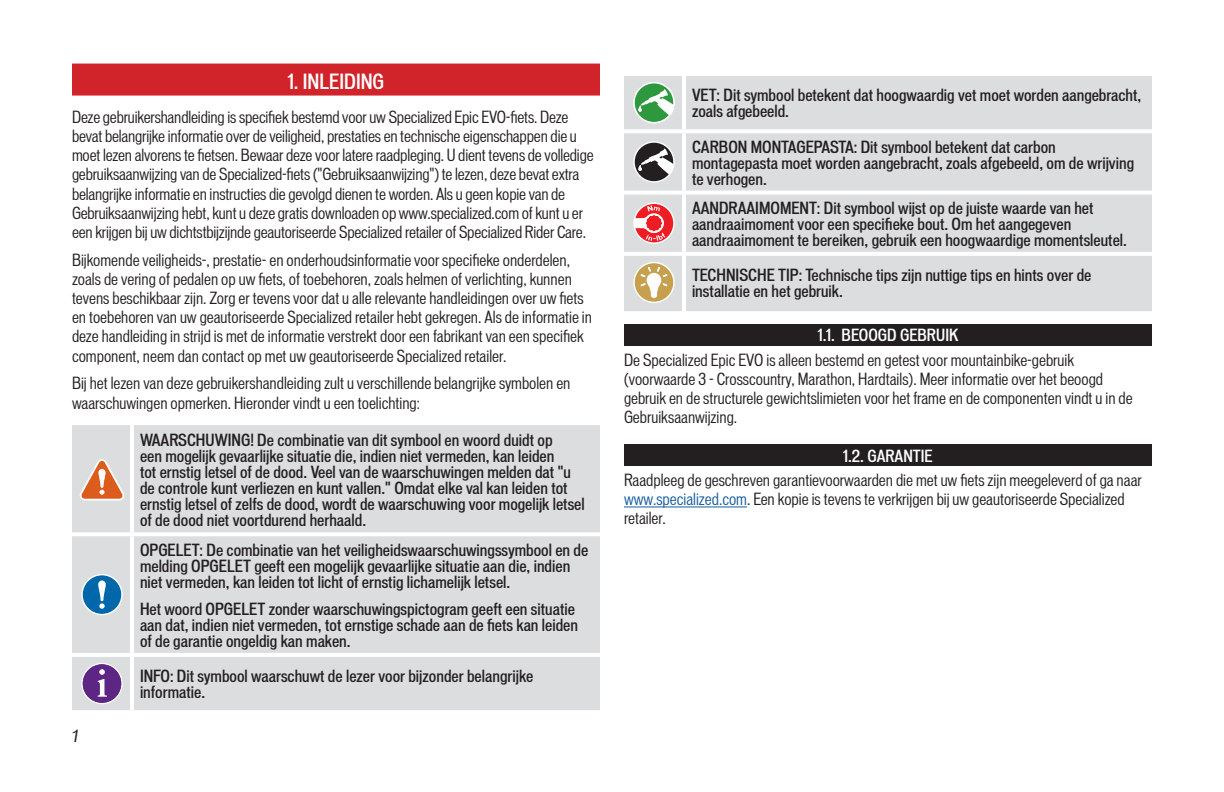
<style>
.page{position:relative;width:1224px;height:792px;background:#fff}
.page>*{position:absolute;margin:0;border:0;box-sizing:border-box;transform-origin:0 0}
.HS_-_Heading_Square{font:500 condensed 20px "Vonnes";color:#fff}
.NT_-_Normal_Text{font:condensed 16px/19.2px "Vonnes";color:#231f20}
.TB_-_TABLE_WARNING{font:500 condensed 16px/16px "Vonnes";color:#231f20}
.BB1_-_Black_Banner_1{font:500 condensed 16px "Vonnes";color:#fff}
.t1{font:italic 16px "Vonnes";color:#231f20}
.s1{color:#175d9e}
</style>
<div class="page">
<div style="left:72px;top:64px;width:528px;height:32px;background:#d1232a"></div>
<div style="left:72px;top:425px;width:528px;height:285px;background:#dcdddf"></div>
<hr style="left:130px;top:425px;width:4px;height:107px;background:#fff">
<hr style="left:72px;top:532px;width:60px;height:4px;background:#fff">
<hr style="left:132px;top:532px;width:468px;height:4px;background:#fff">
<hr style="left:130px;top:536px;width:4px;height:117px;background:#fff">
<hr style="left:72px;top:653px;width:60px;height:4px;background:#fff">
<hr style="left:132px;top:653px;width:468px;height:4px;background:#fff">
<hr style="left:130px;top:657px;width:4px;height:53px;background:#fff">
<svg style="left:79px;top:459px;width:46px;height:41px;background:#e1ab91"></svg>
<svg style="left:81px;top:574px;width:42px;height:41px"></svg>
<div style="left:83px;top:575px;width:38px;height:39px;background:#0067aa;border-radius:50%"></div>
<svg style="left:98px;top:581px;width:8px;height:28px"></svg>
<svg style="left:81px;top:663px;width:42px;height:41px"></svg>
<div style="left:83px;top:664px;width:38px;height:39px;background:#5d2584;border-radius:50%"></div>
<svg style="left:98px;top:669px;width:9px;height:28px"></svg>
<div style="left:624px;top:324px;width:528px;height:22px;background:#231f20"></div>
<div style="left:624px;top:444px;width:528px;height:22px;background:#231f20"></div>
<hr style="left:624px;top:506px;width:123px;height:1px;background:#175d9e">
<div style="left:624px;top:76px;width:528px;height:235px;background:#dcdddf"></div>
<hr style="left:682px;top:76px;width:4px;height:53px;background:#fff">
<hr style="left:624px;top:129px;width:60px;height:4px;background:#fff">
<hr style="left:684px;top:129px;width:468px;height:4px;background:#fff">
<hr style="left:682px;top:133px;width:4px;height:58px;background:#fff">
<svg style="left:624px;top:191px;width:60px;height:4px"></svg>
<svg style="left:684px;top:191px;width:468px;height:4px"></svg>
<hr style="left:682px;top:195px;width:4px;height:57px;background:#fff">
<hr style="left:624px;top:252px;width:60px;height:4px;background:#fff">
<hr style="left:684px;top:252px;width:468px;height:4px;background:#fff">
<hr style="left:682px;top:256px;width:4px;height:55px;background:#fff">
<svg style="left:633px;top:82px;width:42px;height:41px"></svg>
<svg style="left:635px;top:83px;width:38px;height:39px"></svg>
<svg style="left:633px;top:141px;width:42px;height:42px"></svg>
<svg style="left:635px;top:143px;width:38px;height:38px"></svg>
<svg style="left:633px;top:203px;width:42px;height:41px"></svg>
<svg style="left:635px;top:204px;width:38px;height:38px"></svg>
<svg style="left:633px;top:262px;width:42px;height:41px"></svg>
<svg style="left:635px;top:263px;width:38px;height:39px"></svg>
<svg style="left:640px;top:267px;width:28px;height:31px"></svg>
<p class="HS_-_Heading_Square" style="left:288px;top:69px;width:98px">1. INLEIDING</p>
<p class="NT_-_Normal_Text" style="left:72px;top:107px;width:523px">Deze gebruikershandleiding is specifiek bestemd voor uw Specialized Epic EVO-fiets. Deze bevat belangrijke informatie over de veiligheid, prestaties en technische eigenschappen die u moet lezen alvorens te fietsen. Bewaar deze voor latere raadpleging. U dient tevens de volledige gebruiksaanwijzing van de Specialized-fiets ("Gebruiksaanwijzing") te lezen, deze bevat extra belangrijke informatie en instructies die gevolgd dienen te worden. Als u geen kopie van de Gebruiksaanwijzing hebt, kunt u deze gratis downloaden op www.specialized.com of kunt u er een krijgen bij uw dichtstbijzijnde geautoriseerde Specialized retailer of Specialized Rider Care.</p>
<p class="NT_-_Normal_Text" style="left:72px;top:250px;width:522px">Bijkomende veiligheids-, prestatie- en onderhoudsinformatie voor specifieke onderdelen, zoals de vering of pedalen op uw fiets, of toebehoren, zoals helmen of verlichting, kunnen tevens beschikbaar zijn. Zorg er tevens voor dat u alle relevante handleidingen over uw fiets en toebehoren van uw geautoriseerde Specialized retailer hebt gekregen. Als de informatie in deze handleiding in strijd is met de informatie verstrekt door een fabrikant van een specifiek component, neem dan contact op met uw geautoriseerde Specialized retailer.</p>
<p class="NT_-_Normal_Text" style="left:72px;top:374px;width:500px">Bij het lezen van deze gebruikershandleiding zult u verschillende belangrijke symbolen en waarschuwingen opmerken. Hieronder vindt u een toelichting:</p>
<p class="TB_-_TABLE_WARNING" style="left:140px;top:432px;width:446px">WAARSCHUWING! De combinatie van dit symbool en woord duidt op<br>een mogelijk gevaarlijke situatie die, indien niet vermeden, kan leiden<br>tot ernstig letsel of de dood. Veel van de waarschuwingen melden dat "u de controle kunt verliezen en kunt vallen." Omdat elke val kan leiden tot ernstig letsel of zelfs de dood, wordt de waarschuwing voor mogelijk letsel of de dood niet voortdurend herhaald.</p>
<p class="TB_-_TABLE_WARNING" style="left:140px;top:541px;width:450px">OPGELET: De combinatie van het veiligheidswaarschuwingssymbool en de melding OPGELET geeft een mogelijk gevaarlijke situatie aan die, indien niet vermeden, kan leiden tot licht of ernstig lichamelijk letsel.</p>
<p class="TB_-_TABLE_WARNING" style="left:140px;top:601px;width:440px">Het woord OPGELET zonder waarschuwingspictogram geeft een situatie aan dat, indien niet vermeden, tot ernstige schade aan de fiets kan leiden of de garantie ongeldig kan maken.</p>
<p class="TB_-_TABLE_WARNING" style="left:140px;top:668px;width:395px">INFO: Dit symbool waarschuwt de lezer voor bijzonder belangrijke informatie.</p>
<p class="t1" style="left:72px;top:728px;width:8px">1</p>
<p class="TB_-_TABLE_WARNING" style="left:692px;top:87px;width:451px">VET: Dit symbool betekent dat hoogwaardig vet moet worden aangebracht, zoals afgebeeld.</p>
<p class="TB_-_TABLE_WARNING" style="left:692px;top:138px;width:444px">CARBON MONTAGEPASTA: Dit symbool betekent dat carbon montagepasta moet worden aangebracht, zoals afgebeeld, om de wrijving te verhogen.</p>
<p class="TB_-_TABLE_WARNING" style="left:692px;top:200px;width:436px">AANDRAAIMOMENT: Dit symbool wijst op de juiste waarde van het aandraaimoment voor een specifieke bout. Om het aangegeven aandraaimoment te bereiken, gebruik een hoogwaardige momentsleutel.</p>
<p class="TB_-_TABLE_WARNING" style="left:692px;top:267px;width:401px">TECHNISCHE TIP: Technische tips zijn nuttige tips en hints over de installatie en het gebruik.</p>
<p class="BB1_-_Black_Banner_1" style="left:818px;top:326px;width:142px">1.1. BEOOGD GEBRUIK</p>
<p class="NT_-_Normal_Text" style="left:624px;top:350px;width:510px">De Specialized Epic EVO is alleen bestemd en getest voor mountainbike-gebruik (voorwaarde 3 - Crosscountry, Marathon, Hardtails). Meer informatie over het beoogd gebruik en de structurele gewichtslimieten voor het frame en de componenten vindt u in de Gebruiksaanwijzing.</p>
<p class="BB1_-_Black_Banner_1" style="left:843px;top:446px;width:91px">1.2. GARANTIE</p>
<p class="NT_-_Normal_Text" style="left:624px;top:470px;width:519px">Raadpleeg de geschreven garantievoorwaarden die met uw fiets zijn meegeleverd of ga naar <span class="s1">www.specialized.com</span>. Een kopie is tevens te verkrijgen bij uw geautoriseerde Specialized retailer.</p>
</div>
